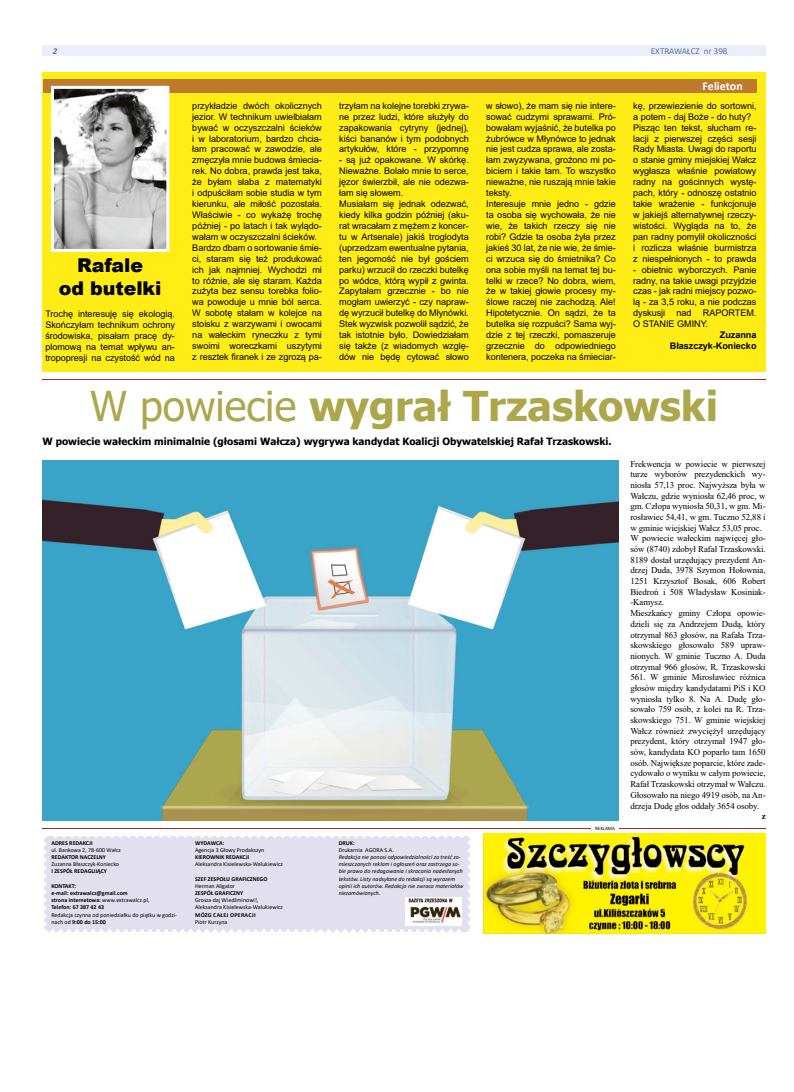
<style>
.page{position:relative;width:794px;height:1092px;background:#fff}
.page>*{position:absolute;margin:0;border:0;box-sizing:border-box;transform-origin:0 0}
.t1{font:700 41px "Tahoma";color:#aca74b}
.t2{font:900 19px/22.8px "Arial";letter-spacing:-.005em;color:#000;text-align:center}
.t3{font:700 12px "Calibri";color:#fff}
.t4{font:700 10px "Tahoma";color:#000}
.t5{font:9.1px/10.9px "Arial";letter-spacing:-.005em;color:#000}
.t6{font:700 9.1px/10.9px "Arial";letter-spacing:-.005em;color:#000;text-align:right}
.t7{font:9px "Calibri";color:#5570b6}
.t8{font:italic 700 9px "Calibri";color:#5b72b9}
.t9{font:8.9px/10.7px "Times New Roman";letter-spacing:-.01em;color:#000}
.t10{font:700 8.9px "Times New Roman";color:#000}
.t11{font:6px/7.2px "Calibri";color:#000}
.t12{font:italic 6px/7.2px "Calibri";color:#000}
.t13{font:700 6px/7.2px "Calibri";color:#000}
.t14{font:700 6px "Calibri";letter-spacing:.04em;color:#000}
.t15{font:5px "Calibri";color:#000}
.s1{font-weight:400}
.s2{font-weight:700}
</style>
<div class="page">
<div style="left:43px;top:45px;width:722px;height:11px;background:#ebeff9"></div>
<img style="left:483px;top:833px;width:282px;height:100px">
<div style="left:45px;top:835px;width:425px;height:96px;background:#e2e0ef"></div>
<svg style="left:44px;top:843px;width:3px;height:88px"></svg>
<svg style="left:53px;top:929px;width:417px;height:3px"></svg>
<svg style="left:468px;top:835px;width:2px;height:88px"></svg>
<svg style="left:45px;top:835px;width:417px;height:2px"></svg>
<hr style="left:43px;top:828px;width:722px;height:1px;background:#9e2e2d">
<img style="left:405px;top:897px;width:56px;height:28px">
<hr style="left:591px;top:826px;width:27px;height:4px;background:#fff">
<hr style="left:43px;top:379px;width:722px;height:1px;background:#9e2e2d">
<div style="left:43px;top:72px;width:722px;height:299px;background:#ffed15"></div>
<div style="left:43px;top:79px;width:713px;height:14px;background:#be7a2e"></div>
<img style="left:55px;top:90px;width:110px;height:158px">
<div style="left:51px;top:86px;width:118px;height:166px;border:3px solid #fff"></div>
<img style="left:43px;top:460px;width:575px;height:360px">
<p class="t8" style="left:53px;top:44px;width:6px">2</p>
<p class="t7" style="left:651px;top:44px;width:78px">EXTRAWAŁCZ nr 398</p>
<h3 class="t3" style="left:702px;top:77px;width:42px">Felieton</h3>
<p class="t5" style="left:486px;top:100px;width:131px">w słowo), że mam się nie intere&shy;sować cudzymi sprawami. Pró&shy;bowałam wyjaśnić, że butelka po żubrówce w Młynówce to jednak nie jest cudza sprawa, ale zosta&shy;łam zwyzywana, grożono mi po&shy;biciem i takie tam. To wszystko nieważne, nie ruszają mnie takie teksty.<br>Interesuje mnie jedno - gdzie ta osoba się wychowała, że nie wie, że takich rzeczy się nie robi? Gdzie ta osoba żyła przez jakieś 30 lat, że nie wie, że śmie&shy;ci wrzuca się do śmietnika? Co ona sobie myśli na temat tej bu&shy;telki w rzece? No dobra, wiem, że w takiej głowie procesy my&shy;ślowe raczej nie zachodzą. Ale!<br>Hipotetycznie. On sądzi, że ta butelka się rozpuści? Sama wyj&shy;dzie z tej rzeczki, pomaszeruje grzecznie do odpowiedniego kontenera, poczeka na śmieciar-</p>
<p class="t5" style="left:633px;top:100px;width:125px">kę, przewiezienie do sortowni, a potem - daj Boże - do huty?<br>Pisząc ten tekst, słucham re&shy;lacji z pierwszej części sesji<br>Rady Miasta. Uwagi do raportu o stanie gminy miejskiej Wałcz wygłasza właśnie powiatowy radny na gościnnych wystę&shy;pach, który - odnoszę ostatnio takie wrażenie - funkcjonuje w jakiejś alternatywnej rzeczy&shy;wistości. Wygląda na to, że pan radny pomylił okoliczności i rozlicza właśnie burmistrza z niespełnionych - to prawda</p>
<p class="t5" style="left:192px;top:100px;width:131px">przykładzie dwóch okolicznych jezior. W technikum uwielbiałam bywać w oczyszczalni ścieków i w laboratorium, bardzo chcia&shy;łam pracować w zawodzie, ale zmęczyła mnie budowa śmiecia&shy;rek. No dobra, prawda jest taka, że byłam słaba z matematyki i odpuściłam sobie studia w tym kierunku, ale miłość pozostała.<br>Właściwie - co wykażę trochę później - po latach i tak wylądo&shy;wałam w oczyszczalni ścieków.<br>Bardzo dbam o sortowanie śmie&shy;ci, staram się też produkować ich jak najmniej. Wychodzi mi to różnie, ale się staram. Każda zużyta bez sensu torebka folio&shy;wa powoduje u mnie ból serca.<br>W sobotę stałam w kolejce na stoisku z warzywami i owocami na wałeckim ryneczku z tymi swoimi woreczkami uszytymi z resztek firanek i ze zgrozą pa-</p>
<p class="t5" style="left:339px;top:100px;width:131px;text-align:justify">trzyłam na kolejne torebki zrywa&shy;ne przez ludzi, które służyły do zapakowania cytryny (jednej), kiści bananów i tym podobnych artykułów, które - przypomnę</p>
<p class="t5" style="left:339px;top:155px;width:131px">- są już opakowane. W skórkę.<br>Nieważne. Bolało mnie to serce, jęzor świerzbił, ale nie odezwa&shy;łam się słowem.<br>Musiałam się jednak odezwać, kiedy kilka godzin później (aku&shy;rat wracałam z mężem z koncer&shy;tu w Artsenale) jakiś troglodyta (uprzedzam ewentualne pytania, ten jegomość nie był gościem parku) wrzucił do rzeczki butelkę po wódce, którą wypił z gwinta.<br>Zapytałam grzecznie - bo nie mogłam uwierzyć - czy napraw&shy;dę wyrzucił butelkę do Młynówki.<br>Stek wyzwisk pozwolił sądzić, że tak istotnie było. Dowiedziałam się także (z wiadomych wzglę&shy;dów nie będę cytować słowo</p>
<h2 class="t2" style="left:59px;top:253px;width:104px">Rafale<br>od butelki</h2>
<p class="t5" style="left:45px;top:308px;width:131px;text-align:justify">Trochę interesuję się ekologią.<br>Skończyłam technikum ochrony środowiska, pisałam pracę dy&shy;plomową na temat wpływu an&shy;tropopresji na czystość wód na</p>
<p class="t5" style="left:633px;top:264px;width:125px;text-align:justify">- obietnic wyborczych. Panie radny, na takie uwagi przyjdzie czas - jak radni miejscy pozwo&shy;lą - za 3,5 roku, a nie podczas dyskusji nad RAPORTEM.<br>O STANIE GMINY.</p>
<p class="t6" style="left:670px;top:329px;width:88px">Zuzanna<br>Błaszczyk-Koniecko</p>
<h1 class="t1" style="left:90px;top:377px;width:629px"><span class="s1">W powiecie</span> wygrał Trzaskowski</h1>
<p class="t4" style="left:43px;top:434px;width:570px">W powiecie wałeckim minimalnie (głosami Wałcza) wygrywa kandydat Koalicji Obywatelskiej Rafał Trzaskowski.</p>
<p class="t9" style="left:630px;top:458px;width:137px">Frekwencja w powiecie w pierwszej turze wyborów prezydenckich wy&shy;niosła 57,13 proc. Najwyższa była w Wałczu, gdzie wyniosła 62,46 proc, w gm. Człopa wyniosła 50,31, w gm. Mi&shy;rosławiec 54,41, w gm. Tuczno 52,88 i w gminie wiejskiej Wałcz 53,05 proc.<br>W powiecie wałeckim najwięcej gło&shy;sów (8740) zdobył Rafał Trzaskowski.<br>8189 dostał urzędujący prezydent An&shy;drzej Duda, 3978 Szymon Hołownia, 1251 Krzysztof Bosak, 606 Robert Biedroń i 508 Władysław Kosiniak--Kamysz.<br>Mieszkańcy gminy Człopa opowie&shy;dzieli się za Andrzejem Dudą, który otrzymał 863 głosów, na Rafała Trza&shy;skowskiego głosowało 589 upraw&shy;nionych. W gminie Tuczno A. Duda otrzymał 966 głosów, R. Trzaskowski 561. W gminie Mirosławiec różnica głosów między kandydatami PiS i KO wyniosła tylko 8. Na A. Dudę gło&shy;sowało 759 osób, z kolei na R. Trza&shy;skowskiego 751. W gminie wiejskiej Wałcz również zwyciężył urzędujący prezydent, który otrzymał 1947 gło&shy;sów, kandydata KO poparło tam 1650 osób. Największe poparcie, które zade&shy;cydowało o wyniku w całym powiecie, Rafał Trzaskowski otrzymał w Wałczu.<br>Głosowało na niego 4919 osób, na An&shy;drzeja Dudę głos oddały 3654 osoby.</p>
<p class="t10" style="left:761px;top:809px;width:5px">z</p>
<p class="t13" style="left:51px;top:838px;width:43px">ADRES REDAKCJI</p>
<p class="t11" style="left:51px;top:846px;width:71px">ul. Bankowa 2, 78-600 Wałcz</p>
<p class="t13" style="left:51px;top:853px;width:56px">REDAKTOR NACZELNY</p>
<p class="t11" style="left:51px;top:860px;width:69px">Zuzanna Błaszczyk-Koniecko</p>
<p class="t13" style="left:51px;top:867px;width:57px">I ZESPÓŁ REDAGUJĄCY</p>
<p class="t13" style="left:51px;top:882px;width:100px">KONTAKT:<br>e-mail: extrawalcz@gmail.com<br>strona internetowa: <span class="s1">www.extrawalcz.pl,<br></span>Telefon: 67 387 42 43</p>
<p class="t11" style="left:51px;top:910px;width:127px">Redakcja czynna od poniedziałku do piątku w godzi&shy;nach od <span class="s2">9:00 do 15:00</span></p>
<p class="t13" style="left:195px;top:838px;width:31px">WYDAWCA:</p>
<p class="t11" style="left:195px;top:846px;width:71px">Agencja 3 Głowy Prodakszyn</p>
<p class="t13" style="left:195px;top:853px;width:56px">KIEROWNIK REDAKCJI</p>
<p class="t11" style="left:195px;top:860px;width:89px">Aleksandra Kisielewska-Walukiewicz</p>
<p class="t13" style="left:195px;top:874px;width:74px">SZEF ZESPOŁU GRAFICZNEGO</p>
<p class="t11" style="left:195px;top:882px;width:41px">Herman Aligator</p>
<p class="t13" style="left:195px;top:889px;width:50px">ZESPÓŁ GRAFICZNY</p>
<p class="t11" style="left:195px;top:896px;width:89px">Grosza daj Wiedźminowi!,<br>Aleksandra Kisielewska-Walukiewicz</p>
<p class="t14" style="left:195px;top:910px;width:62px">MÓZG CAŁEJ OPERACJI</p>
<p class="t11" style="left:195px;top:918px;width:34px">Piotr Kurzyna</p>
<p class="t13" style="left:339px;top:838px;width:18px">DRUK:</p>
<p class="t11" style="left:339px;top:846px;width:57px">Drukarnia AGORA S.A.</p>
<p class="t12" style="left:339px;top:853px;width:126px">Redakcja nie ponosi odpowiedzialności za treść za&shy;mieszczanych reklam i ogłoszeń oraz zastrzega so&shy;bie prawo do redagowania i skracania nadesłanych tekstów. Listy nadsyłane do redakcji są wyrazem opinii ich autorów. Redakcja nie zwraca materiałów niezamówionych.</p>
<p class="t15" style="left:595px;top:824px;width:21px">REKLAMA</p>
</div>
